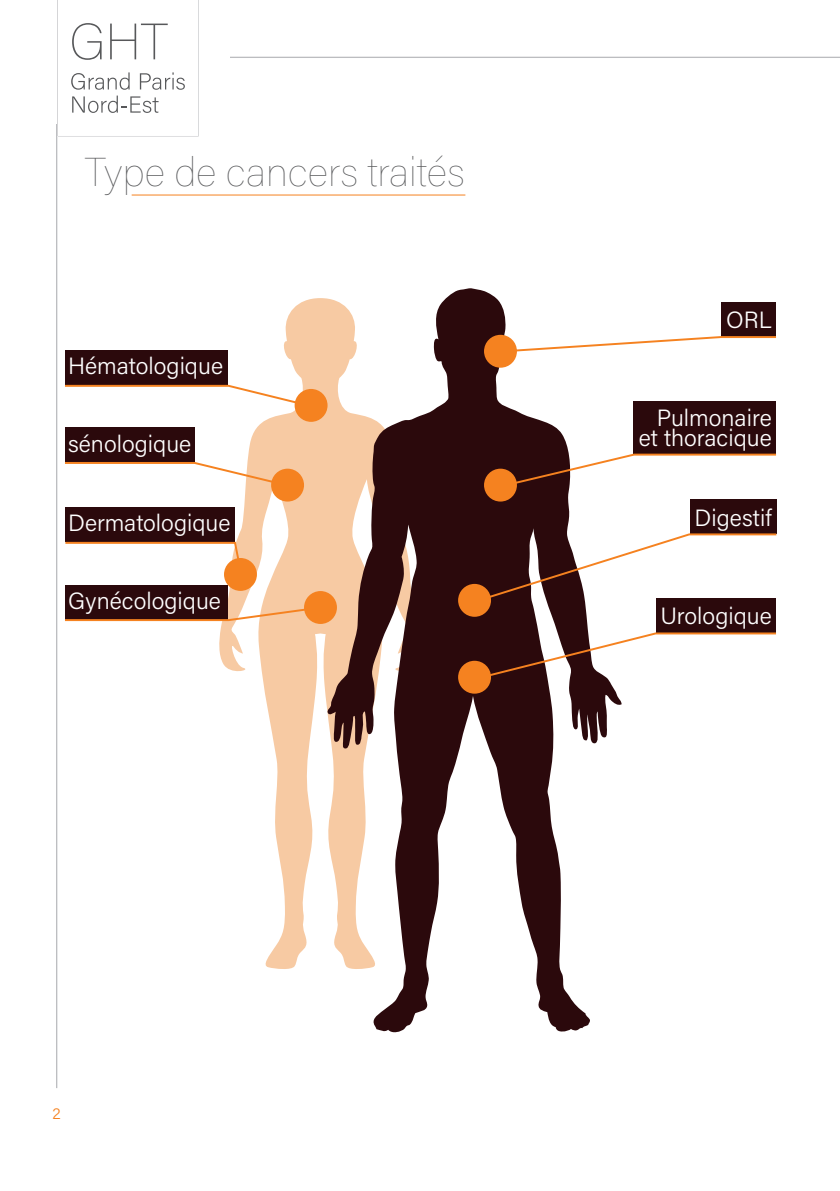
<style>
.page{position:relative;width:840px;height:1191px;background:#fff}
.page>*{position:absolute;margin:0;border:0;box-sizing:border-box;transform-origin:0 0}
.t1{font:100 40px "Acumin Pro";color:#57585a}
.t2{font:300 23.6px "Acumin Pro";color:#fff}
.t3{font:300 16px "Acumin Pro";color:#f58220}
</style>
<div class="page">
<hr style="left:212px;top:57px;width:627px;height:1px;background:#bcbdc0">
<hr style="left:56px;top:100px;width:1px;height:988px;background:#bcbdc0">
<svg style="left:218px;top:298px;width:108px;height:671px"></svg>
<svg style="left:326px;top:288px;width:295px;height:745px"></svg>
<div style="left:271px;top:468px;width:33px;height:33px;background:#f58220;border-radius:50%"></div>
<div style="left:483px;top:335px;width:33px;height:33px;background:#f58220;border-radius:50%"></div>
<div style="left:483px;top:468px;width:33px;height:33px;background:#f58220;border-radius:50%"></div>
<div style="left:458px;top:584px;width:32px;height:33px;background:#f58220;border-radius:50%"></div>
<div style="left:458px;top:661px;width:32px;height:32px;background:#f58220;border-radius:50%"></div>
<div style="left:304px;top:591px;width:33px;height:33px;background:#f58220;border-radius:50%"></div>
<div style="left:294px;top:389px;width:33px;height:33px;background:#f58220;border-radius:50%"></div>
<div style="left:224px;top:558px;width:33px;height:33px;background:#f58220;border-radius:50%"></div>
<div style="left:633px;top:401px;width:142px;height:53px;background:#2b090c"></div>
<svg style="left:498px;top:452px;width:279px;height:37px"></svg>
<div style="left:721px;top:302px;width:54px;height:34px;background:#2b090c"></div>
<svg style="left:503px;top:335px;width:273px;height:18px"></svg>
<div style="left:689px;top:499px;width:87px;height:34px;background:#2b090c"></div>
<svg style="left:474px;top:532px;width:303px;height:71px"></svg>
<div style="left:656px;top:598px;width:119px;height:34px;background:#2b090c"></div>
<svg style="left:477px;top:631px;width:299px;height:49px"></svg>
<div style="left:65px;top:351px;width:162px;height:34px;background:#2b090c"></div>
<div style="left:65px;top:585px;width:162px;height:34px;background:#2b090c"></div>
<div style="left:65px;top:508px;width:170px;height:34px;background:#2b090c"></div>
<div style="left:65px;top:428px;width:130px;height:34px;background:#2b090c"></div>
<svg style="left:65px;top:384px;width:247px;height:24px"></svg>
<svg style="left:65px;top:605px;width:248px;height:17px"></svg>
<svg style="left:65px;top:541px;width:178px;height:34px"></svg>
<svg style="left:65px;top:461px;width:224px;height:27px"></svg>
<hr style="left:132px;top:194px;width:333px;height:1px;background:#f58220">
<div style="left:39px;top:0;width:190px;height:124px;background:#fff"></div>
<svg style="left:57px;top:0;width:142px;height:136px"></svg>
<p class="t1" style="left:85px;top:145px;width:381px">Type de cancers traités</p>
<p class="t2" style="left:68px;top:349px;width:156px">Hématologique</p>
<p class="t2" style="left:68px;top:428px;width:125px">sénologique</p>
<p class="t2" style="left:68px;top:506px;width:164px">Dermatologique</p>
<p class="t2" style="left:68px;top:585px;width:154px">Gynécologique</p>
<p class="t2" style="left:725px;top:303px;width:47px">ORL</p>
<p class="t2" style="left:656px;top:401px;width:116px">Pulmonaire</p>
<p class="t2" style="left:638px;top:421px;width:134px">et thoracique</p>
<p class="t2" style="left:694px;top:501px;width:79px">Digestif</p>
<p class="t2" style="left:660px;top:599px;width:113px">Urologique</p>
<p class="t3" style="left:52px;top:1102px;width:10px">2</p>
</div>
